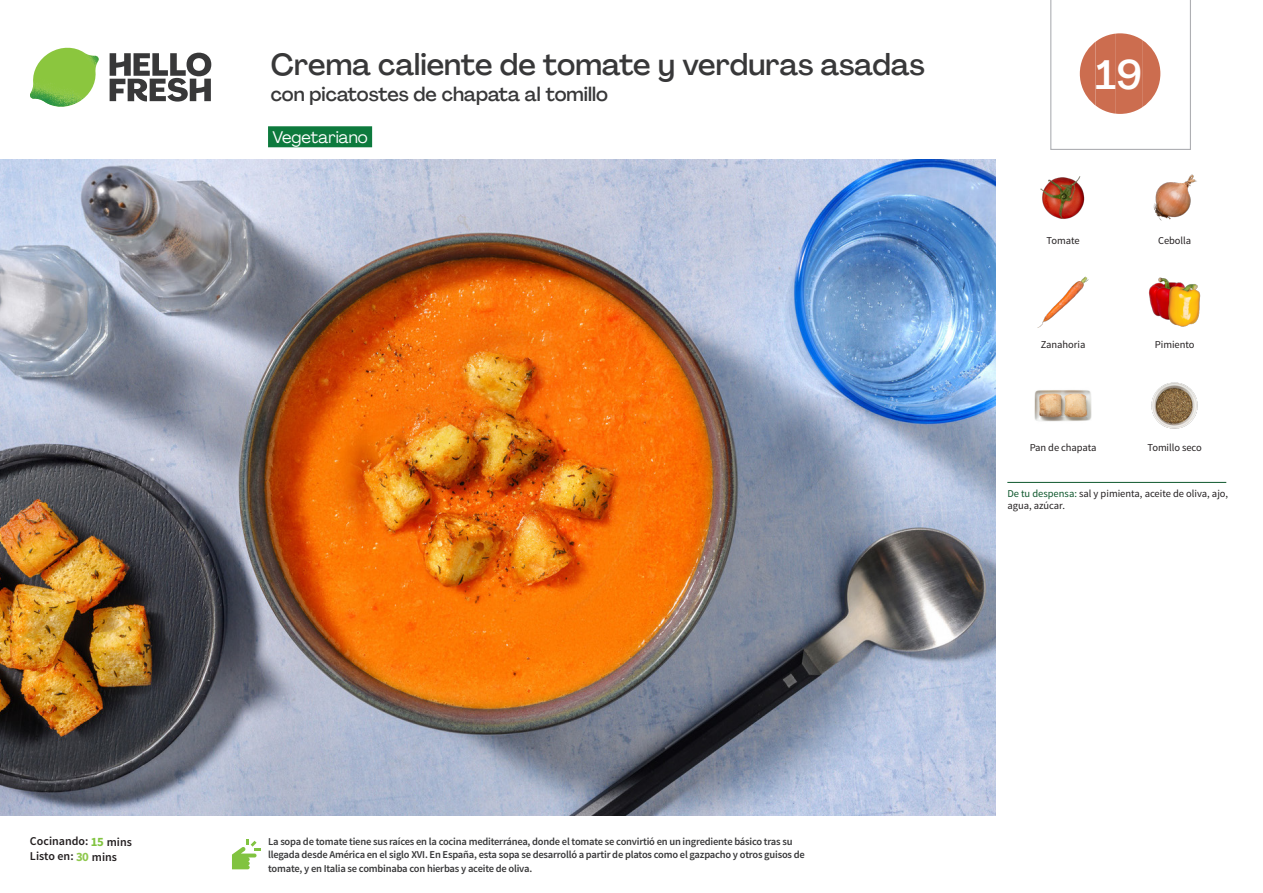
<style>
.page{position:relative;width:1263px;height:893px;background:#fff}
.page>*{position:absolute;margin:0;border:0;box-sizing:border-box;transform-origin:0 0}
._24_Recipe_Nr_Bag{font:500 40.5px "Agrandir";color:#fff}
._15_Titel_UK{font:500 30px "Agrandir";color:#383839}
._15_Titel_UK-2{font:500 19.5px "Agrandir";color:#383839}
._02_Box_Type{font:16.5px "Agrandir";color:#fff}
._04_Intro{font:600 12px "Source Sans Pro";color:#231f20}
._14_Allergene_Text_7pt{font:600 10.5px/13.5px "Source Sans Pro";letter-spacing:-.02em;color:#383839}
._18_FRONT_ingredients_UK{font:10.5px/12px "Source Sans Pro";letter-spacing:-.005em;color:#231f20}
.s1{font-weight:700;font-size:12.75px;color:#81c340}
.s2{font-weight:700;font-size:12.75px;color:#8fc84e}
.s3{color:#0e572c}
</style>
<div class="page">
<svg style="left:110px;top:53px;width:101px;height:49px"></svg>
<img style="left:30px;top:48px;width:69px;height:59px">
<div style="left:268px;top:126px;width:104px;height:21px;background:#0d7a3d"></div>
<img style="left:0;top:159px;width:995px;height:657px">
<hr style="left:1007px;top:482px;width:219px;height:1px;background:#0e572c">
<svg style="left:232px;top:839px;width:28px;height:30px"></svg>
<img style="left:1040px;top:176px;width:45px;height:43px">
<img style="left:1153px;top:174px;width:44px;height:47px">
<img style="left:1148px;top:277px;width:53px;height:50px">
<img style="left:1037px;top:276px;width:52px;height:52px">
<img style="left:1151px;top:382px;width:47px;height:47px">
<img style="left:1034px;top:390px;width:58px;height:32px">
<svg style="left:1050px;top:0;width:141px;height:150px"></svg>
<p class="_04_Intro" style="left:30px;top:833px;width:103px">Cocinando: <span class="s1">15</span> mins</p>
<p class="_04_Intro" style="left:30px;top:848px;width:89px">Listo en: <span class="s2">30</span> mins</p>
<p class="_15_Titel_UK" style="left:271px;top:46px;width:655px">Crema caliente de tomate y verduras asadas</p>
<p class="_15_Titel_UK-2" style="left:271px;top:82px;width:339px">con picatostes de chapata al tomillo</p>
<p class="_02_Box_Type" style="left:272px;top:127px;width:97px">Vegetariano</p>
<p class="_24_Recipe_Nr_Bag" style="left:1095px;top:50px;width:48px">19</p>
<p class="_18_FRONT_ingredients_UK" style="left:1046px;top:235px;width:35px">Tomate</p>
<p class="_18_FRONT_ingredients_UK" style="left:1158px;top:235px;width:35px">Cebolla</p>
<p class="_18_FRONT_ingredients_UK" style="left:1041px;top:339px;width:46px">Zanahoria</p>
<p class="_18_FRONT_ingredients_UK" style="left:1155px;top:339px;width:41px">Pimiento</p>
<p class="_18_FRONT_ingredients_UK" style="left:1030px;top:441px;width:68px">Pan de chapata</p>
<p class="_18_FRONT_ingredients_UK" style="left:1147px;top:441px;width:56px">Tomillo seco</p>
<p class="_18_FRONT_ingredients_UK" style="left:1007px;top:487px;width:222px"><span class="s3">De tu despensa:</span> sal y pimienta, aceite de oliva, ajo, agua, azúcar.</p>
<p class="_14_Allergene_Text_7pt" style="left:268px;top:835px;width:538px">La sopa de tomate tiene sus raíces en la cocina mediterránea, donde el tomate se convirtió en un ingrediente básico tras su llegada desde América en el siglo XVI. En España, esta sopa se desarrolló a partir de platos como el gazpacho y otros guisos de tomate, y en Italia se combinaba con hierbas y aceite de oliva.</p>
</div>
